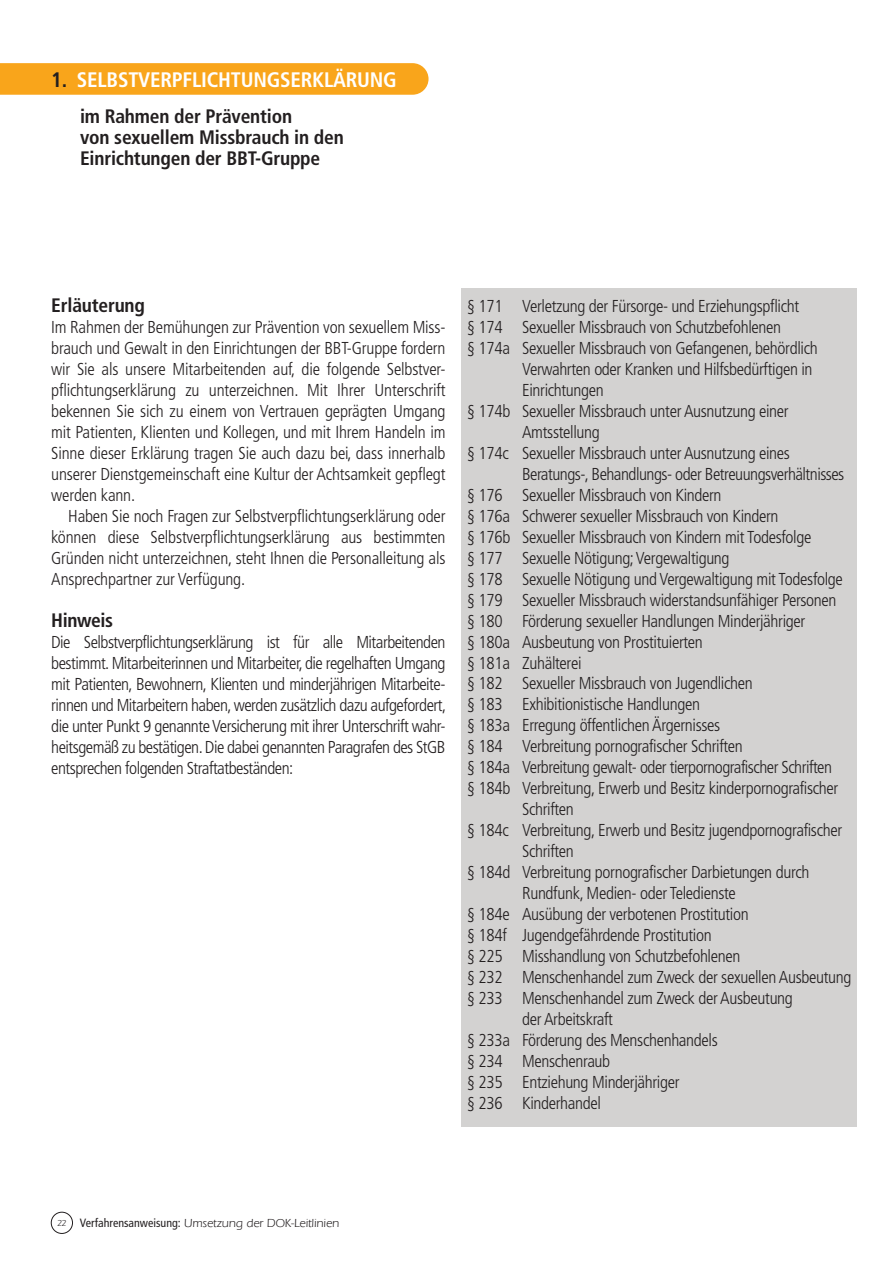
<style>
.page{position:relative;width:893px;height:1263px;background:#fff}
.page>*{position:absolute;margin:0;border:0;box-sizing:border-box;transform-origin:0 0}
.t1{font:700 condensed 21px "Frutiger LT Pro";letter-spacing:-.01em;color:#fff}
.t2{font:700 condensed 19.5px/21px "Frutiger LT Pro";letter-spacing:-.01em;color:#231f20}
.t3{font:300 condensed 17.25px/21px "Frutiger LT Pro";letter-spacing:-.02em;color:#231f20;text-align:justify}
.t4{font:12px "ITC Eras LT";color:#231f20}
.s1{color:#231f20}
.s2{font-size:9px}
.s3{font-family:"Frutiger LT Pro";font-stretch:condensed}
</style>
<div class="page">
<div style="left:51px;top:1212px;width:22px;height:22px;border:1px solid #231f20;border-radius:50%"></div>
<div style="left:461px;top:288px;width:396px;height:839px;background:#d3d2d1"></div>
<div style="left:0;top:63px;width:428px;height:32px;background:#f9a51b"></div>
<p class="t1" style="left:51px;top:67px;width:347px"><span class="s1">1.</span> SELBSTVERPFLICHTUNGSERKLÄRUNG</p>
<p class="t2" style="left:80px;top:105px;width:265px">im Rahmen der Prävention<br>von sexuellem Missbrauch in den<br>Einrichtungen der BBT-Gruppe</p>
<p class="t2" style="left:51px;top:294px;width:95px">Erläuterung</p>
<p class="t3" style="left:51px;top:316px;width:396px">Im Rahmen der Bemühungen zur Prävention von sexuellem Miss&shy;brauch und Gewalt in den Einrichtungen der BBT-Gruppe fordern wir Sie als unsere Mitarbeitenden auf, die folgende Selbstver&shy;pflichtungserklärung zu unterzeichnen. Mit Ihrer Unterschrift bekennen Sie sich zu einem von Vertrauen geprägten Umgang mit Patienten, Klienten und Kollegen, und mit Ihrem Handeln im Sinne dieser Erklärung tragen Sie auch dazu bei, dass innerhalb unserer Dienstgemeinschaft eine Kultur der Achtsamkeit gepflegt werden kann.</p>
<p class="t3" style="left:51px;top:505px;width:396px;text-indent:17px">Haben Sie noch Fragen zur Selbstverpflichtungserklärung oder können diese Selbstverpflichtungserklärung aus bestimmten Gründen nicht unterzeichnen, steht Ihnen die Personalleitung als Ansprechpartner zur Verfügung.</p>
<p class="t2" style="left:51px;top:609px;width:63px">Hinweis</p>
<p class="t3" style="left:51px;top:631px;width:396px">Die Selbstverpflichtungserklärung ist für alle Mitarbeitenden bestimmt. Mitarbeiterinnen und Mitarbeiter, die regelhaften Umgang mit Patienten, Bewohnern, Klienten und minderjährigen Mitarbeite&shy;rinnen und Mitarbeitern haben, werden zusätzlich dazu aufgefordert, die unter Punkt 9 genannte Versicherung mit ihrer Unterschrift wahr&shy;heitsgemäß zu bestätigen. Die dabei genannten Paragrafen des StGB entsprechen folgenden Straftatbeständen:</p>
<p class="t3" style="left:467px;top:295px;width:334px">§ 171 Verletzung der Fürsorge- und Erziehungspflicht</p>
<p class="t3" style="left:467px;top:316px;width:316px">§ 174 Sexueller Missbrauch von Schutzbefohlenen</p>
<p class="t3" style="left:467px;top:337px;width:352px">§ 174a Sexueller Missbrauch von Gefangenen, behördlich</p>
<p class="t3" style="left:522px;top:358px;width:292px">Verwahrten oder Kranken und Hilfsbedürftigen in</p>
<p class="t3" style="left:522px;top:379px;width:83px">Einrichtungen</p>
<p class="t3" style="left:467px;top:400px;width:323px">§ 174b Sexueller Missbrauch unter Ausnutzung einer</p>
<p class="t3" style="left:522px;top:421px;width:79px">Amtsstellung</p>
<p class="t3" style="left:467px;top:442px;width:325px">§ 174c Sexueller Missbrauch unter Ausnutzung eines</p>
<p class="t3" style="left:522px;top:463px;width:324px">Beratungs-, Behandlungs- oder Betreuungsverhältnisses</p>
<p class="t3" style="left:467px;top:484px;width:256px">§ 176 Sexueller Missbrauch von Kindern</p>
<p class="t3" style="left:467px;top:505px;width:313px">§ 176a Schwerer sexueller Missbrauch von Kindern</p>
<p class="t3" style="left:467px;top:526px;width:346px">§ 176b Sexueller Missbrauch von Kindern mit Todesfolge</p>
<p class="t3" style="left:467px;top:547px;width:264px">§ 177 Sexuelle Nötigung; Vergewaltigung</p>
<p class="t3" style="left:467px;top:568px;width:378px">§ 178 Sexuelle Nötigung und Vergewaltigung mit Todesfolge</p>
<p class="t3" style="left:467px;top:589px;width:371px">§ 179 Sexueller Missbrauch widerstandsunfähiger Personen</p>
<p class="t3" style="left:467px;top:610px;width:340px">§ 180 Förderung sexueller Handlungen Minderjähriger</p>
<p class="t3" style="left:467px;top:631px;width:238px">§ 180a Ausbeutung von Prostituierten</p>
<p class="t3" style="left:467px;top:652px;width:116px">§ 181a Zuhälterei</p>
<p class="t3" style="left:467px;top:673px;width:287px">§ 182 Sexueller Missbrauch von Jugendlichen</p>
<p class="t3" style="left:467px;top:694px;width:235px">§ 183 Exhibitionistische Handlungen</p>
<p class="t3" style="left:467px;top:715px;width:255px">§ 183a Erregung öffentlichen Ärgernisses</p>
<p class="t3" style="left:467px;top:736px;width:278px">§ 184 Verbreitung pornografischer Schriften</p>
<p class="t3" style="left:467px;top:757px;width:367px">§ 184a Verbreitung gewalt- oder tierpornografischer Schriften</p>
<p class="t3" style="left:467px;top:778px;width:373px">§ 184b Verbreitung, Erwerb und Besitz kinderpornografischer</p>
<p class="t3" style="left:522px;top:799px;width:53px">Schriften</p>
<p class="t3" style="left:467px;top:820px;width:377px">§ 184c Verbreitung, Erwerb und Besitz jugendpornografischer</p>
<p class="t3" style="left:522px;top:841px;width:53px">Schriften</p>
<p class="t3" style="left:467px;top:862px;width:344px">§ 184d Verbreitung pornografischer Darbietungen durch</p>
<p class="t3" style="left:522px;top:883px;width:215px">Rundfunk, Medien- oder Teledienste</p>
<p class="t3" style="left:467px;top:904px;width:283px">§ 184e Ausübung der verbotenen Prostitution</p>
<p class="t3" style="left:467px;top:925px;width:246px">§ 184f Jugendgefährdende Prostitution</p>
<p class="t3" style="left:467px;top:946px;width:275px">§ 225 Misshandlung von Schutzbefohlenen</p>
<p class="t3" style="left:467px;top:967px;width:386px">§ 232 Menschenhandel zum Zweck der sexuellen Ausbeutung</p>
<p class="t3" style="left:467px;top:988px;width:328px">§ 233 Menschenhandel zum Zweck der Ausbeutung</p>
<p class="t3" style="left:522px;top:1009px;width:93px">der Arbeitskraft</p>
<p class="t3" style="left:467px;top:1030px;width:253px">§ 233a Förderung des Menschenhandels</p>
<p class="t3" style="left:467px;top:1051px;width:145px">§ 234 Menschenraub</p>
<p class="t3" style="left:467px;top:1072px;width:214px">§ 235 Entziehung Minderjähriger</p>
<p class="t3" style="left:467px;top:1093px;width:136px">§ 236 Kinderhandel</p>
<p class="t4" style="left:57px;top:1217px;width:283px"><span class="s2">22</span> <span class="s3">Verfahrensanweisung:</span> Umsetzung der DOK-Leitlinien</p>
</div>
